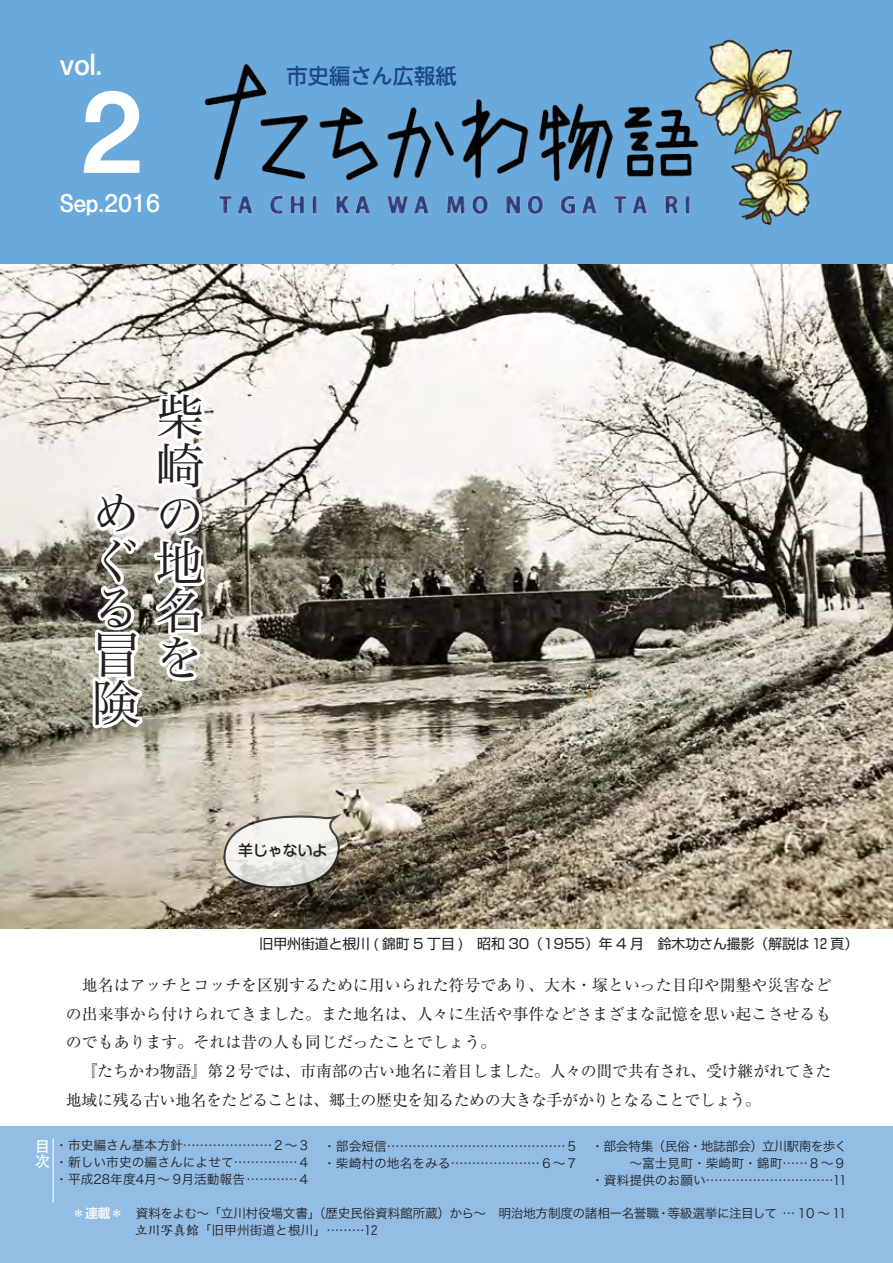
<style>
.page{position:relative;width:893px;height:1263px;background:#fff}
.page>*{position:absolute;margin:0;border:0;box-sizing:border-box;transform-origin:0 0}
.t1{font:95.7px "Ntoday Std De Bold KL";color:#fff}
.t2{font:48.9px/48.3px "Hira Min Std W3";color:#231f20;text-align:right}
.t3{font:25.5px "Ntoday Std Medium KL";color:#fff}
.t4{font:500 21.3px "UD Shin Go NT Pro";color:#1c4788}
.t5{font:21.3px "Ntoday Std Medium KL";color:#fff}
.t6{font:15.9px/28.7px "Ryumin Pr 6";letter-spacing:-.015em;color:#231f20;text-align:justify}
.t7{font:500 14.85px "Shin M Go Pr 6";color:#231f20}
.t8{font:14.85px/14.9px "Hira Kaku Std W5";color:#fff}
.t9{font:13.8px "Shin Go Pr 6";color:#231f20}
.t10{font:12.75px/17px "Hira Kaku Std W3";color:#231f20;text-align:justify}
.t11{font:12.75px/17px "Hira Kaku Std W3";letter-spacing:-.025em;color:#231f20}
.s1{font-family:"UD Shin Go NT Pro";font-weight:500;color:#fff}
.s2{font-family:"Sei Kai CB1 Std"}
.s3{font-family:"Ryumin Pr 6"}
</style>
<div class="page">
<img style="left:0;top:264px;width:893px;height:664px">
<div style="left:0;top:0;width:893px;height:264px;background:#6aa9dc"></div>
<div style="left:0;top:1127px;width:893px;height:136px;background:#93bde5"></div>
<hr style="left:53px;top:1139px;width:1px;height:64px;background:#fff">
<img style="left:77px;top:39px;width:816px;height:249px">
<svg style="left:89px;top:387px;width:254px;height:509px"></svg>
<h3 class="t3" style="left:60px;top:46px;width:44px">vol.</h3>
<h3 class="t4" style="left:287px;top:58px;width:172px">市史編さん広報紙</h3>
<h1 class="t1" style="left:79px;top:63px;width:65px">2</h1>
<h3 class="t5" style="left:60px;top:188px;width:102px">Sep.2016</h3>
<h2 class="t2" style="left:92px;top:391px;width:113px">柴<br>崎<br>めのぐ地名<br>を</h2>
<h2 class="t2" style="left:92px;top:582px;width:49px;line-height:47.8px;text-align:left">る冒険</h2>
<p class="t7" style="left:238px;top:838px;width:91px">羊じゃないよ</p>
<p class="t8" style="left:35px;top:1139px;width:16px">目次</p>
<p class="t9" style="left:260px;top:932px;width:600px">旧甲州街道と根川 ( 錦町 5 丁目 )　昭和 30（1955）年 4 月　鈴木功さん撮影（解説は 12 頁）</p>
<p class="t6" style="left:66px;top:970px;width:767px;text-indent:16px">地名はアッチとコッチを区別するために用いられた符号であり、大木・塚といった目印や開墾や災害などの出来事から付けられてきました。また地名は、人々に生活や事件などさまざまな記憶を思い起こさせるものでもあります。それは昔の人も同じだったことでしょう。</p>
<p class="t6" style="left:66px;top:1056px;width:767px;text-indent:16px">『たちかわ物語』第2号では、市南部の古い地名に着目しました。人々の間で共有され、受け継がれてきた地域に残る古い地名をたどることは、郷土の歴史を知るための大きな手がかりとなることでしょう。</p>
<p class="t10" style="left:55px;top:1137px;width:257px">・市史編さん基本方針…………………２～３・新しい市史の編さんによせて……………４・平成28年度4月～ 9月活動報告……………４</p>
<p class="t10" style="left:323px;top:1137px;width:257px">・部会短信……………………………………５・柴崎村の地名をみる…………………６～７</p>
<p class="t10" style="left:591px;top:1137px;width:258px;text-align:right">・部会特集（民俗・地誌部会）立川駅南を歩く～富士見町・柴崎町・錦町……８～９<br>・資料提供のお願い…………………………11</p>
<p class="t11" style="left:135px;top:1205px;width:712px;text-indent:-63px"><span class="s1">＊連載＊</span> 資料をよむ～「立川村役場文書」（歴史民俗資料館所蔵）から～　明治地方制度の諸相ー名誉職・等級選挙に注目して…… 10 ～ 11<span class="s2">立川写真館</span>「旧甲州街道と根川」<span class="s3">………</span>12</p>
</div>
